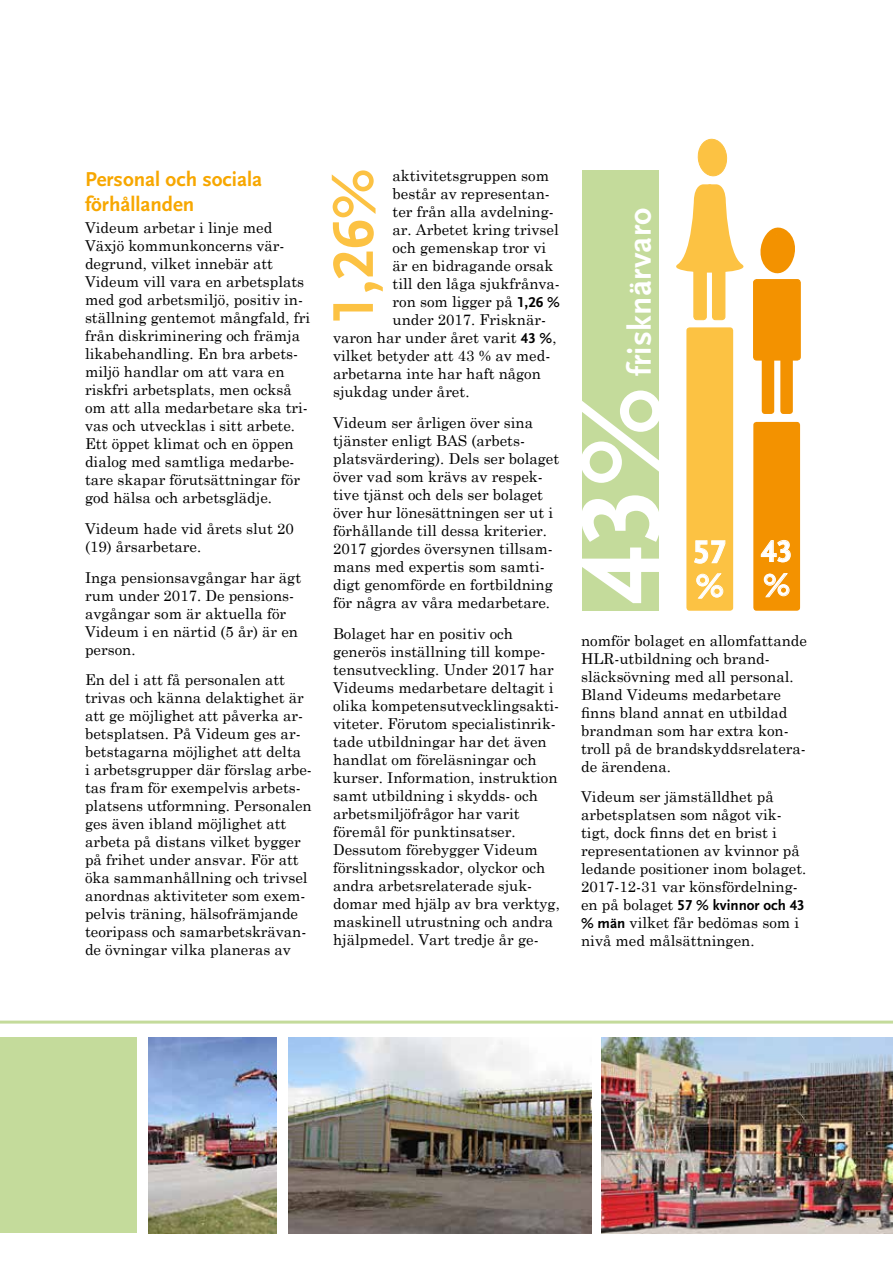
<style>
.page{position:relative;width:893px;height:1263px;background:#fff}
.page>*{position:absolute;margin:0;border:0;box-sizing:border-box;transform-origin:0 0}
.t1{font:700 118.05px "Scala Sans LF";color:#fff}
.t2{font:700 60px "Scala Sans LF";color:#fcc243}
.t3{font:700 33.45px "Scala Sans LF";letter-spacing:.01em;color:#fff}
.t4{font:700 33.3px/33.9px "Scala Sans LF";color:#fff}
.t5{font:700 31.65px/33.9px "Scala Sans LF";color:#fff}
.t6{font:700 21px/25.2px "Scala Sans LF";color:#f7a700}
.t7{font:15px/18px "Century Schoolbook";color:#000}
.t8{font:700 15px "Scala Sans LF";color:#000}
.s1{font-family:"Scala Sans LF";font-weight:700}
.s2{font-family:"Century Schoolbook";font-weight:400}
</style>
<div class="page">
<hr style="left:0;top:1020px;width:893px;height:3px;background:#c4db9b">
<div style="left:762px;top:280px;width:12px;height:134px;background:#f39200;border-radius:3px"></div>
<div style="left:780px;top:280px;width:13px;height:134px;background:#f39200;border-radius:3px"></div>
<div style="left:754px;top:280px;width:46px;height:80px;background:#f39200;border-radius:3px"></div>
<div style="left:753px;top:279px;width:47px;height:81px;border:1px solid #f39200;border-radius:3px"></div>
<div style="left:753px;top:422px;width:47px;height:189px;background:#f39200;border-radius:3px"></div>
<svg style="left:761px;top:540px;width:30px;height:22px"></svg>
<svg style="left:763px;top:573px;width:27px;height:25px"></svg>
<div style="left:686px;top:327px;width:47px;height:284px;background:#fcc243;border-radius:3px"></div>
<svg style="left:694px;top:540px;width:32px;height:24px"></svg>
<svg style="left:696px;top:573px;width:28px;height:26px"></svg>
<svg style="left:697px;top:139px;width:30px;height:38px"></svg>
<div style="left:694px;top:265px;width:12px;height:55px;background:#fcc243;border-radius:3px"></div>
<div style="left:694px;top:265px;width:12px;height:55px;border:1px solid #fcc243;border-radius:3px"></div>
<div style="left:712px;top:265px;width:13px;height:55px;background:#fcc243;border-radius:3px"></div>
<div style="left:712px;top:265px;width:13px;height:55px;border:1px solid #fcc243;border-radius:3px"></div>
<div style="left:582px;top:170px;width:77px;height:441px;background:#c4db9b"></div>
<div style="left:0;top:1037px;width:137px;height:196px;background:#c4db9b"></div>
<img style="left:602px;top:1037px;width:291px;height:196px">
<img style="left:288px;top:1037px;width:304px;height:196px">
<img style="left:148px;top:1037px;width:128px;height:196px">
<svg style="left:676px;top:184px;width:118px;height:94px"></svg>
<h3 class="t6" style="left:85px;top:167px;width:179px">Personal och sociala förhållanden</h3>
<p class="t7" style="left:85px;top:217px;width:227px">Videum arbetar i linje med<br>Växjö kommunkoncerns vär&shy;degrund, vilket innebär att<br>Videum vill vara en arbetsplats med god arbetsmiljö, positiv in&shy;ställning gentemot mångfald, fri från diskriminering och främja likabehandling. En bra arbets&shy;miljö handlar om att vara en riskfri arbetsplats, men också om att alla medarbetare ska tri&shy;vas och utvecklas i sitt arbete.<br>Ett öppet klimat och en öppen dialog med samtliga medarbe&shy;tare skapar förutsättningar för god hälsa och arbetsglädje.</p>
<p class="t7" style="left:85px;top:518px;width:210px">Videum hade vid årets slut 20 (19) årsarbetare.</p>
<p class="t7" style="left:85px;top:567px;width:218px">Inga pensionsavgångar har ägt rum under 2017. De pensions&shy;avgångar som är aktuella för<br>Videum i en närtid (5 år) är en person.</p>
<p class="t7" style="left:85px;top:669px;width:228px">En del i att få personalen att trivas och känna delaktighet är att ge möjlighet att påverka ar&shy;betsplatsen. På Videum ges ar&shy;betstagarna möjlighet att delta<br>i arbetsgrupper där förslag arbe&shy;tas fram för exempelvis arbets&shy;platsens utformning. Personalen ges även ibland möjlighet att arbeta på distans vilket bygger på frihet under ansvar. För att öka sammanhållning och trivsel anordnas aktiviteter som exem&shy;pelvis träning, hälsofrämjande teoripass och samarbetskrävan&shy;de övningar vilka planeras av</p>
<p class="t7" style="left:393px;top:165px;width:158px">aktivitetsgruppen som</p>
<p class="t7" style="left:393px;top:183px;width:159px">består av representan-</p>
<p class="t7" style="left:393px;top:201px;width:163px">ter från alla avdelning-</p>
<p class="t7" style="left:393px;top:219px;width:168px">ar. Arbetet kring trivsel</p>
<p class="t7" style="left:393px;top:237px;width:155px">och gemenskap tror vi</p>
<p class="t7" style="left:393px;top:255px;width:162px">är en bidragande orsak</p>
<p class="t7" style="left:393px;top:273px;width:169px">till den låga sjukfrånva-</p>
<p class="t7" style="left:393px;top:291px;width:169px">ron som ligger på <span class="s1">1,26 %</span></p>
<p class="t7" style="left:393px;top:309px;width:155px">under 2017. Frisknär-</p>
<p class="t7" style="left:333px;top:327px;width:225px">varon har under året varit <span class="s1">43 %</span>,</p>
<p class="t7" style="left:333px;top:345px;width:219px">vilket betyder att 43 % av med-</p>
<p class="t7" style="left:333px;top:363px;width:209px">arbetarna inte har haft någon</p>
<p class="t7" style="left:333px;top:381px;width:138px">sjukdag under året.</p>
<p class="t7" style="left:333px;top:412px;width:228px">Videum ser årligen över sina tjänster enligt BAS (arbets&shy;platsvärdering). Dels ser bolaget över vad som krävs av respek&shy;tive tjänst och dels ser bolaget över hur lönesättningen ser ut i förhållande till dessa kriterier.<br>2017 gjordes översynen tillsam&shy;mans med expertis som samti&shy;digt genomförde en fortbildning för några av våra medarbetare.</p>
<p class="t7" style="left:333px;top:623px;width:228px">Bolaget har en positiv och generös inställning till kompe&shy;tensutveckling. Under 2017 har<br>Videums medarbetare deltagit i olika kompetensutvecklingsakti&shy;viteter. Förutom specialistinrik&shy;tade utbildningar har det även handlat om föreläsningar och kurser. Information, instruktion samt utbildning i skydds- och arbetsmiljöfrågor har varit föremål för punktinsatser.<br>Dessutom förebygger Videum förslitningsskador, olyckor och andra arbetsrelaterade sjuk&shy;domar med hjälp av bra verktyg, maskinell utrustning och andra hjälpmedel. Vart tredje år ge-</p>
<p class="t7" style="left:581px;top:630px;width:227px">nomför bolaget en allomfattande<br>HLR-utbildning och brand&shy;släcksövning med all personal.<br>Bland Videums medarbetare finns bland annat en utbildad brandman som har extra kon&shy;troll på de brandskyddsrelatera&shy;de ärendena.</p>
<h2 class="t2" style="left:321px;top:324px;width:158px;rotate:-90deg">1,26%</h2>
<h3 class="t3" style="left:622px;top:376px;width:170px;rotate:-90deg">frisknärvaro</h3>
<h1 class="t1" style="left:558px;top:605px;width:220px;rotate:-90deg">43%</h1>
<h3 class="t5" style="left:761px;top:535px;width:33px">43 %</h3>
<h3 class="t4" style="left:693px;top:536px;width:35px">57 %</h3>
<p class="t7" style="left:581px;top:787px;width:227px">Videum ser jämställdhet på arbetsplatsen som något vik&shy;tigt, dock finns det en brist i representationen av kvinnor på ledande positioner inom bolaget.<br>2017-12-31 var könsfördelning-</p>
<p class="t8" style="left:581px;top:897px;width:225px"><span class="s2">en på bolaget</span> 57 % kvinnor och 43</p>
<p class="t7" style="left:581px;top:913px;width:219px"><span class="s1">% män</span> vilket får bedömas som i nivå med målsättningen.</p>
</div>
